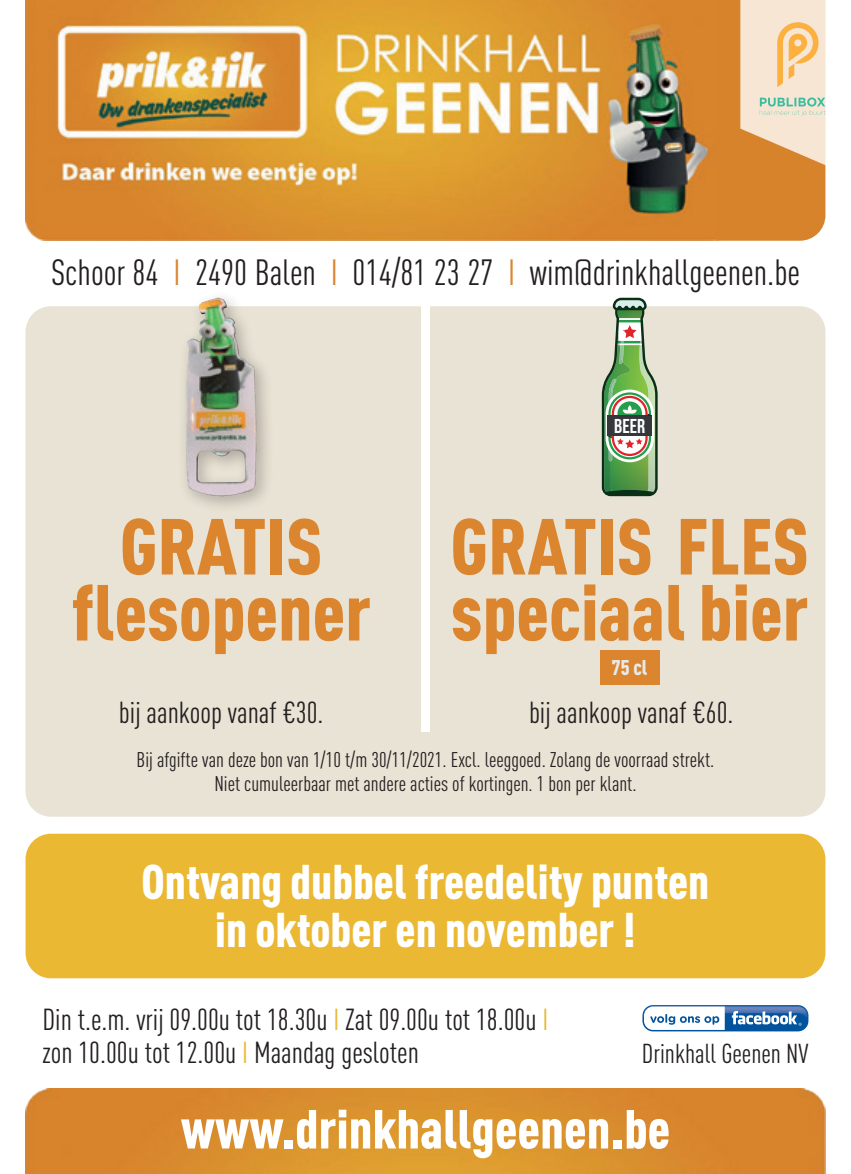
<style>
.page{position:relative;width:851px;height:1174px;background:#fff}
.page>*{position:absolute;margin:0;border:0;box-sizing:border-box;transform-origin:0 0}
.t1{font:900 condensed 78px/66px "DIN Pro";color:#db852f;text-align:center}
.t2{font:900 condensed 54px "DIN Pro";color:#fff}
.t3{font:900 condensed 48px/48px "DIN Pro";color:#fff;text-align:center}
.t4{font:condensed 36px "DIN Pro";color:#231f20}
.t5{font:condensed 30px/33px "DIN Pro";color:#231f20}
.t6{font:condensed 27px "DIN Pro";color:#231f20}
.t7{font:condensed 21px/24px "DIN Pro";color:#231f20;text-align:center}
.t8{font:900 condensed 21px "DIN Pro";color:#e9eaea}
.t9{font:700 20.1px "Bebas Neue";color:#fff}
.s1{color:#db852f}
.s2{color:#eab833}
</style>
<div class="page">
<div style="left:26px;top:306px;width:799px;height:510px;background:#e9e3d5;border-radius:26px"></div>
<img style="left:26px;top:0;width:689px;height:241px">
<img style="left:26px;top:1089px;width:799px;height:85px">
<svg style="left:642px;top:1005px;width:166px;height:26px"></svg>
<div style="left:177px;top:289px;width:97px;height:225px;background:#231f20;opacity:.3"></div>
<img style="left:185px;top:298px;width:71px;height:199px">
<div style="left:26px;top:833px;width:799px;height:145px;background:#eab833;border-radius:26px"></div>
<div style="left:600px;top:651px;width:59px;height:34px;background:#db852f"></div>
<svg style="left:601px;top:298px;width:56px;height:198px"></svg>
<div style="left:421px;top:298px;width:8px;height:433px;background:#fff"></div>
<svg style="left:715px;top:0;width:111px;height:241px;background:#e3ae73"></svg>
<h3 class="t4" style="left:51px;top:246px;width:750px">Schoor 84 <span class="s1">I</span> 2490 Balen <span class="s1">I</span> 014/81 23 27 <span class="s1">I</span> wim@drinkhallgeenen.be</h3>
<p class="t9" style="left:614px;top:415px;width:33px">BEER</p>
<h1 class="t1" style="left:71px;top:506px;width:301px">GRATIS flesopener</h1>
<h1 class="t1" style="left:450px;top:506px;width:360px;text-align:left">GRATIS FLES speciaal bier</h1>
<p class="t8" style="left:612px;top:651px;width:37px">75 cl</p>
<h3 class="t5" style="left:119px;top:694px;width:206px">bij aankoop vanaf €30.</h3>
<h3 class="t5" style="left:529px;top:694px;width:206px">bij aankoop vanaf €60.</h3>
<p class="t7" style="left:136px;top:746px;width:579px">Bij afgifte van deze bon van 1/10 t/m 30/11/2021. Excl. leeggoed. Zolang de voorraad strekt.<br>Niet cumuleerbaar met andere acties of kortingen. 1 bon per klant.</p>
<h3 class="t3" style="left:141px;top:853px;width:569px">Ontvang dubbel freedelity punten in oktober en november !</h3>
<h3 class="t5" style="left:43px;top:1001px;width:507px">Din t.e.m. vrij 09.00u tot 18.30u <span class="s2">I</span> Zat 09.00u tot 18.00u <span class="s2">I </span>zon 10.00u tot 12.00u <span class="s2">I</span> Maandag gesloten</h3>
<p class="t6" style="left:642px;top:1034px;width:168px">Drinkhall Geenen NV</p>
<h2 class="t2" style="left:181px;top:1087px;width:491px">www.drinkhallgeenen.be</h2>
</div>
